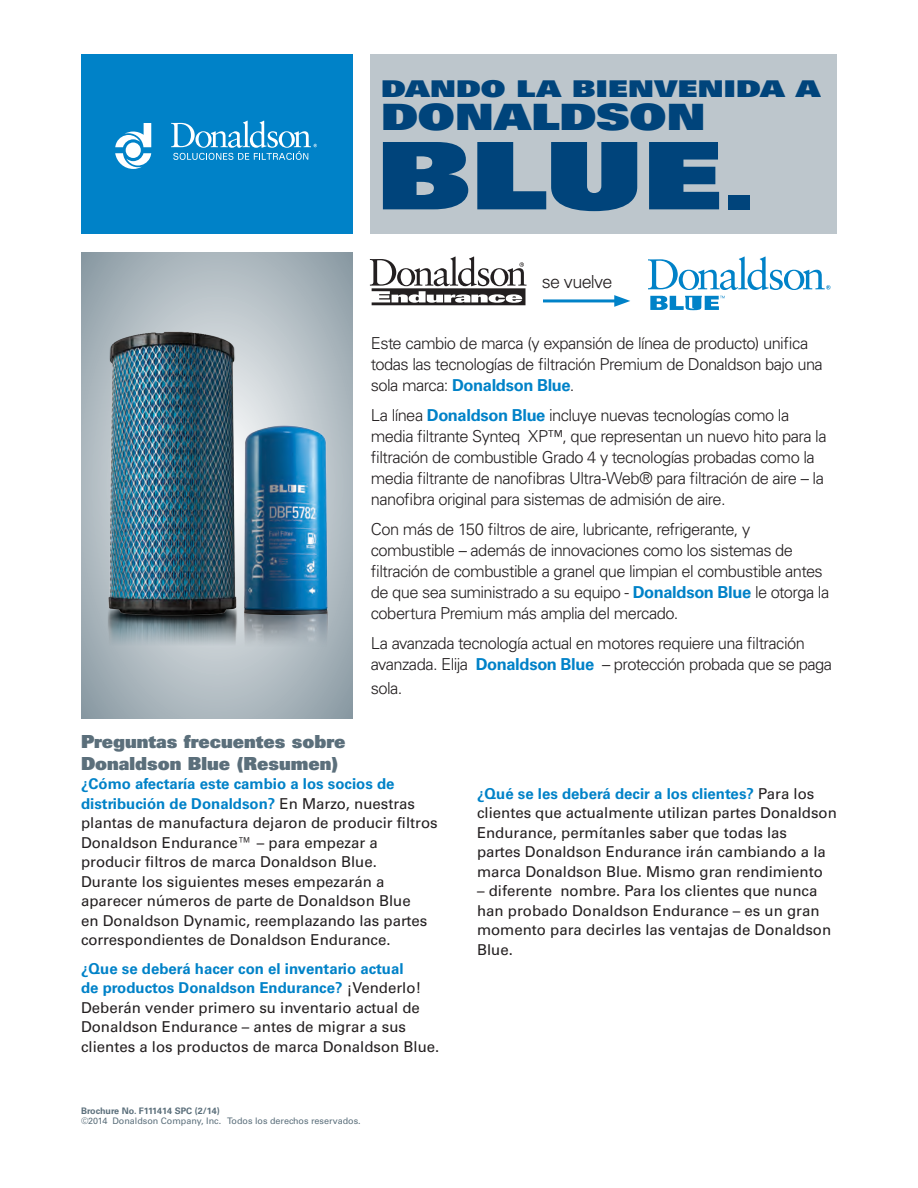
<style>
.page{position:relative;width:918px;height:1188px;background:#fff}
.page>*{position:absolute;margin:0;border:0;box-sizing:border-box;transform-origin:0 0}
.t1{font:93.3px "Univers LT Std X Black";color:#00447b;scale:1.35 1}
.t2{font:36.3px "Univers LT Std X Black";color:#00447b;scale:1.28 1}
.t3{font:23.1px "Univers LT Std X Black";letter-spacing:.005em;color:#00447b;scale:1.35 1}
.t4{font:18px/21.6px "Univers LT Std X Black";color:#5b6f7b}
.t5{font:300 18px "Univers LT Std";letter-spacing:-.04em;color:#231f20}
.t6{font:300 16.5px/21px "Univers LT Std";letter-spacing:-.035em;color:#231f20}
.t7{font:15px/19.5px "Univers LT Std";color:#231f20}
.t8{font:9px "Univers LT Std";color:#5b6f7b}
.t9{font:700 9px "Univers LT Std";color:#5b6f7b}
.s1{font-size:70.65px}
.s2{font-weight:700;color:#0082c8}
</style>
<div class="page">
<div style="left:371px;top:54px;width:466px;height:180px;background:#bdc6cc"></div>
<svg style="left:81px;top:252px;width:272px;height:466px;background:#aeb9bf"></svg>
<img style="left:93px;top:597px;width:126px;height:86px">
<img style="left:219px;top:596px;width:129px;height:99px">
<img style="left:240px;top:424px;width:93px;height:194px">
<img style="left:104px;top:327px;width:136px;height:298px">
<svg style="left:648px;top:256px;width:183px;height:34px"></svg>
<svg style="left:650px;top:296px;width:75px;height:14px"></svg>
<svg style="left:370px;top:256px;width:157px;height:49px"></svg>
<hr style="left:543px;top:299px;width:77px;height:3px;background:#0082c8">
<svg style="left:614px;top:295px;width:16px;height:12px"></svg>
<div style="left:81px;top:54px;width:272px;height:180px;background:#0082c8"></div>
<svg style="left:115px;top:120px;width:202px;height:49px"></svg>
<h3 class="t3" style="left:381px;top:74px;width:327px">dando la bienvenida a</h3>
<h2 class="t2" style="left:381px;top:93px;width:29px">DONAL</h2>
<h2 class="t2" style="left:559px;top:93px;width:116px">dson</h2>
<h1 class="t1" style="left:376px;top:114px;width:282px">Blue<span class="s1">.</span></h1>
<p class="t5" style="left:542px;top:270px;width:72px">se vuelve</p>
<p class="t6" style="left:371px;top:333px;width:454px">Este cambio de marca (y expansión de línea de producto) unifica todas las tecnologías de filtración Premium de Donaldson bajo una sola marca: <span class="s2">Donaldson Blue</span>.</p>
<p class="t6" style="left:371px;top:405px;width:457px">La línea <span class="s2">Donaldson Blue</span> incluye nuevas tecnologías como la media filtrante Synteq XP™, que representan un nuevo hito para la filtración de combustible Grado 4 y tecnologías probadas como la media filtrante de nanofibras Ultra-Web® para filtración de aire – la nanofibra original para sistemas de admisión de aire.</p>
<p class="t6" style="left:371px;top:519px;width:460px">Con más de 150 filtros de aire, lubricante, refrigerante, y combustible – además de innovaciones como los sistemas de filtración de combustible a granel que limpian el combustible antes de que sea suministrado a su equipo - <span class="s2">Donaldson Blue</span> le otorga la cobertura Premium más amplia del mercado.</p>
<p class="t6" style="left:371px;top:633px;width:463px">La avanzada tecnología actual en motores requiere una filtración avanzada. Elija <span class="s2">Donaldson Blue</span> – protección probada que se paga</p>
<p class="t6" style="left:371px;top:678px;width:33px">sola.</p>
<p class="t4" style="left:81px;top:730px;width:266px">Preguntas frecuentes sobre<br>Donaldson Blue (Resumen)</p>
<p class="t7" style="left:81px;top:774px;width:358px"><span class="s2">¿Cómo afectaría este cambio a los socios de distribución de Donaldson?</span> En Marzo, nuestras plantas de manufactura dejaron de producir filtros Donaldson Endurance™ – para empezar a producir filtros de marca Donaldson Blue.<br>Durante los siguientes meses empezarán a aparecer números de parte de Donaldson Blue<br>en Donaldson Dynamic, reemplazando las partes correspondientes de Donaldson Endurance.</p>
<p class="t7" style="left:81px;top:959px;width:360px"><span class="s2">¿Que se deberá hacer con el inventario actual<br>de productos Donaldson Endurance?</span> ¡Venderlo!<br>Deberán vender primero su inventario actual de Donaldson Endurance – antes de migrar a sus clientes a los productos de marca Donaldson Blue.</p>
<p class="t9" style="left:81px;top:1105px;width:140px">Brochure No. F111414 SPC (2/14)</p>
<p class="t8" style="left:81px;top:1115px;width:281px">©2014 Donaldson Company, Inc. Todos los derechos reservados.</p>
<p class="t7" style="left:477px;top:784px;width:361px"><span class="s2">¿Qué se les deberá decir a los clientes?</span> Para los clientes que actualmente utilizan partes Donaldson Endurance, permítanles saber que todas las<br>partes Donaldson Endurance irán cambiando a la marca Donaldson Blue. Mismo gran rendimiento</p>
<p class="t7" style="left:477px;top:881px;width:356px">– diferente nombre. Para los clientes que nunca han probado Donaldson Endurance – es un gran momento para decirles las ventajas de Donaldson Blue.</p>
</div>
